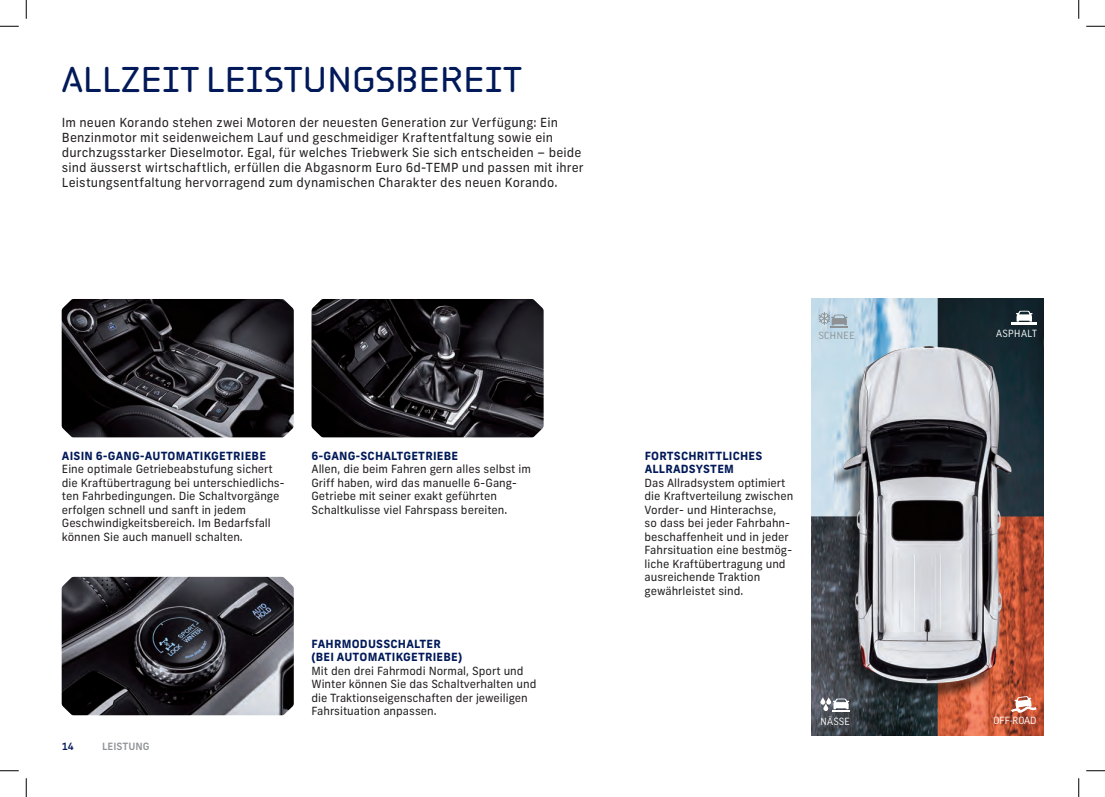
<style>
.page{position:relative;width:1105px;height:797px;background:#fff}
.page>*{position:absolute;margin:0;border:0;box-sizing:border-box;transform-origin:0 0}
.t1{font:37.5px "Plotter Liner Stencil Std";letter-spacing:.01em;color:#011958}
.t2{font:12.5px/15px "Frank New";letter-spacing:.01em;color:#231f20}
.t3{font:11.25px/13.5px "Frank New";color:#231f20}
.t4{font:700 11.25px/13.5px "Frank New";letter-spacing:.02em;color:#011958}
.t5{font:10px "Good Pro";letter-spacing:.05em;color:#fff}
.t6{font:500 10px "Frank New";color:#8e9295}
.t7{font:10px "Good Pro";letter-spacing:.05em;color:#8e9295}
.t8{font:500 10px "Frank New";color:#011958}
</style>
<div class="page">
<img style="left:811px;top:298px;width:232px;height:437px">
<svg style="left:819px;top:312px;width:29px;height:16px"></svg>
<svg style="left:820px;top:697px;width:29px;height:15px"></svg>
<svg style="left:1011px;top:696px;width:25px;height:17px"></svg>
<svg style="left:1016px;top:311px;width:16px;height:11px"></svg>
<hr style="left:1011px;top:322px;width:26px;height:2px;background:#fff">
<img style="left:835px;top:326px;width:185px;height:376px">
<img style="left:62px;top:577px;width:232px;height:138px">
<img style="left:311px;top:299px;width:233px;height:138px">
<img style="left:62px;top:299px;width:232px;height:138px">
<svg style="left:0;top:25px;width:19px;height:2px"></svg>
<svg style="left:1086px;top:25px;width:19px;height:2px"></svg>
<svg style="left:0;top:770px;width:19px;height:1px"></svg>
<svg style="left:1086px;top:770px;width:19px;height:1px"></svg>
<svg style="left:25px;top:0;width:2px;height:19px"></svg>
<svg style="left:25px;top:778px;width:2px;height:19px"></svg>
<svg style="left:1078px;top:0;width:1px;height:19px"></svg>
<svg style="left:1078px;top:778px;width:1px;height:19px"></svg>
<h1 class="t1" style="left:62px;top:54px;width:462px">ALLZEIT LEISTUNGSBEREIT</h1>
<p class="t2" style="left:62px;top:115px;width:523px">Im neuen Korando stehen zwei Motoren der neuesten Generation zur Verfügung: Ein Benzinmotor mit seidenweichem Lauf und geschmeidiger Kraftentfaltung sowie ein durchzugsstarker Dieselmotor. Egal, für welches Triebwerk Sie sich entscheiden – beide sind äusserst wirtschaftlich, erfüllen die Abgasnorm Euro 6d-TEMP und passen mit ihrer Leistungsentfaltung hervorragend zum dynamischen Charakter des neuen Korando.</p>
<p class="t4" style="left:62px;top:448px;width:206px">AISIN 6-GANG-AUTOMATIKGETRIEBE</p>
<p class="t3" style="left:62px;top:462px;width:225px">Eine optimale Getriebeabstufung sichert die Kraftübertragung bei unterschiedlichs&shy;ten Fahrbedingungen. Die Schaltvorgänge erfolgen schnell und sanft in jedem Geschwindigkeitsbereich. Im Bedarfsfall können Sie auch manuell schalten.</p>
<p class="t4" style="left:311px;top:448px;width:148px">6-GANG-SCHALTGETRIEBE</p>
<p class="t3" style="left:311px;top:462px;width:221px">Allen, die beim Fahren gern alles selbst im Griff haben, wird das manuelle 6-Gang-Getriebe mit seiner exakt geführten Schaltkulisse viel Fahrspass bereiten.</p>
<p class="t8" style="left:62px;top:740px;width:14px">14</p>
<p class="t6" style="left:102px;top:740px;width:49px">LEISTUNG</p>
<p class="t4" style="left:311px;top:636px;width:152px">FAHRMODUSSCHALTER (BEI AUTOMATIKGETRIEBE)</p>
<p class="t3" style="left:311px;top:663px;width:226px">Mit den drei Fahrmodi Normal, Sport und Winter können Sie das Schaltverhalten und die Traktionseigenschaften der jeweiligen Fahrsituation anpassen.</p>
<p class="t7" style="left:819px;top:330px;width:38px">SCHNEE</p>
<p class="t4" style="left:645px;top:448px;width:119px">FORTSCHRITTLICHES<br>ALLRADSYSTEM</p>
<p class="t3" style="left:645px;top:475px;width:150px">Das Allradsystem optimiert die Kraftverteilung zwischen<br>Vorder- und Hinterachse,<br>so dass bei jeder Fahrbahn&shy;beschaffenheit und in jeder<br>Fahrsituation eine bestmög&shy;liche Kraftübertragung und ausreichende Traktion gewährleistet sind.</p>
<p class="t5" style="left:996px;top:327px;width:42px">ASPHALT</p>
<p class="t5" style="left:820px;top:716px;width:31px">NÄSSE</p>
<p class="t5" style="left:993px;top:714px;width:45px">OFF-ROAD</p>
</div>
